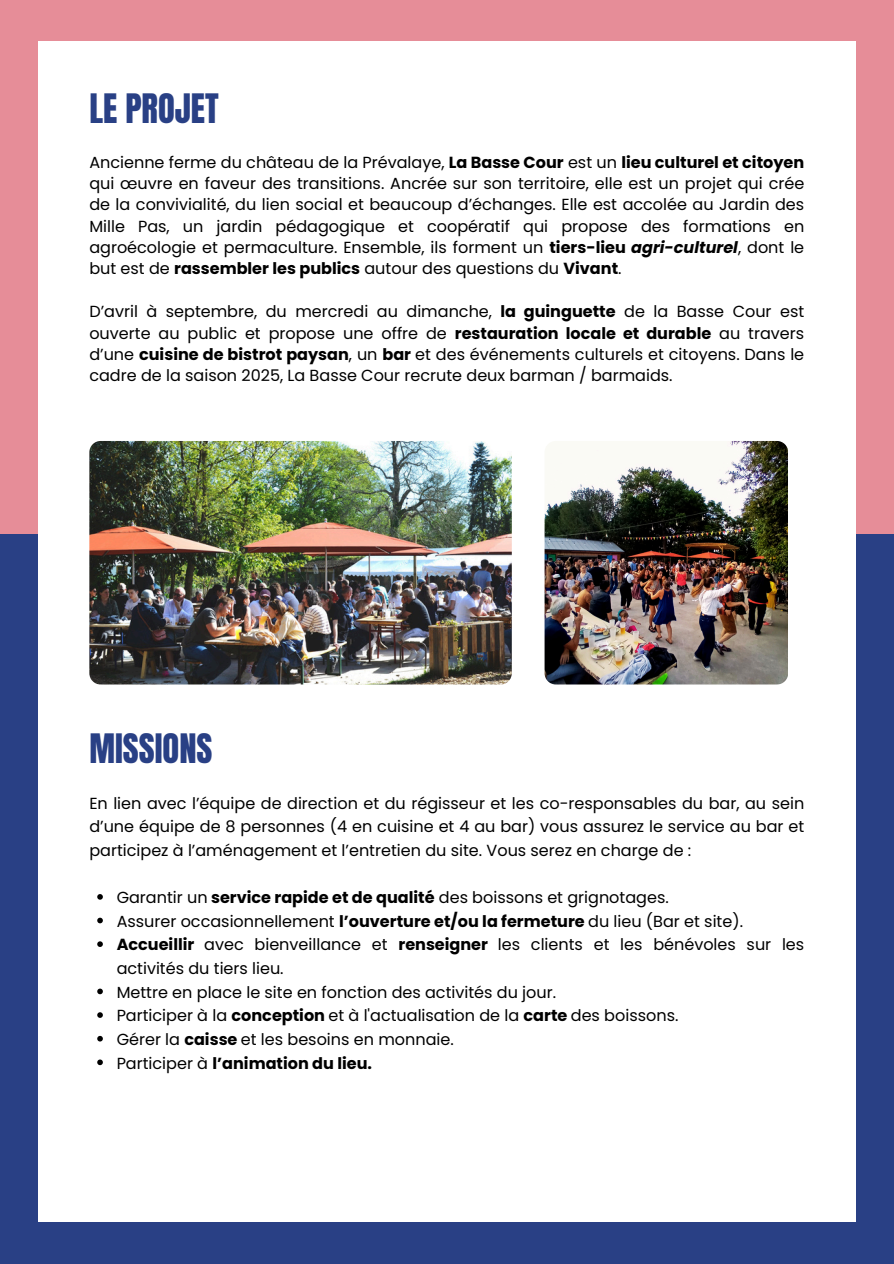
<style>
.page{position:relative;width:894px;height:1264px;background:#fff}
.page>*{position:absolute;margin:0;border:0;box-sizing:border-box;transform-origin:0 0}
.t1{font:34.5px "Anton";color:#294085}
.t2{font:16.05px/21.3px "Poppins";color:#000;text-align:justify}
.t3{font:700 16.05px "Poppins";color:#000}
.s1{font-weight:700}
.s2{font-weight:700;font-style:italic}
.s3{font-weight:400}
</style>
<div class="page">
<div style="left:0;top:0;width:893px;height:1263px;background:#e68d98"></div>
<div style="left:0;top:534px;width:893px;height:729px;background:#294085"></div>
<div style="left:38px;top:42px;width:817px;height:1179px;background:#fff"></div>
<img style="left:89px;top:441px;width:422px;height:243px;border-radius:11px">
<img style="left:544px;top:441px;width:243px;height:243px;border-radius:11px">
<svg style="left:97px;top:894px;width:6px;height:5px"></svg>
<svg style="left:97px;top:917px;width:6px;height:6px"></svg>
<svg style="left:97px;top:941px;width:6px;height:6px"></svg>
<svg style="left:97px;top:988px;width:6px;height:6px"></svg>
<svg style="left:97px;top:1012px;width:6px;height:5px"></svg>
<svg style="left:97px;top:1035px;width:6px;height:6px"></svg>
<svg style="left:97px;top:1059px;width:6px;height:6px"></svg>
<p class="t1" style="left:89px;top:83px;width:131px">LE PROJET</p>
<h1 class="t2" style="left:89px;top:151px;width:716px">Ancienne ferme du château de la Prévalaye, <span class="s1">La Basse Cour</span> est un <span class="s1">lieu culturel et citoyen </span>qui œuvre en faveur des transitions. Ancrée sur son territoire, elle est un projet qui crée de la convivialité, du lien social et beaucoup d’échanges. Elle est accolée au Jardin des Mille Pas, un jardin pédagogique et coopératif qui propose des formations en agroécologie et permaculture. Ensemble, ils forment un <span class="s1">tiers-lieu</span> <span class="s2">agri-culturel</span>, dont le but est de <span class="s1">rassembler les publics</span> autour des questions du <span class="s1">Vivant</span>.</h1>
<p class="t2" style="left:89px;top:301px;width:716px">D’avril à septembre, du mercredi au dimanche, <span class="s1">la guinguette</span> de la Basse Cour est ouverte au public et propose une offre de <span class="s1">restauration locale et durable</span> au travers d’une <span class="s1">cuisine de bistrot paysan</span>, un <span class="s1">bar</span> et des événements culturels et citoyens. Dans le cadre de la saison 2025, La Basse Cour recrute deux barman / barmaids.</p>
<p class="t1" style="left:89px;top:723px;width:125px">MISSIONS</p>
<p class="t2" style="left:89px;top:791px;width:716px;line-height:23.7px">En lien avec l’équipe de direction et du régisseur et les co-responsables du bar, au sein d’une équipe de 8 personnes (4 en cuisine et 4 au bar) vous assurez le service au bar et participez à l’aménagement et l’entretien du site. Vous serez en charge de :</p>
<h1 class="t2" style="left:117px;top:886px;width:553px">Garantir un <span class="s1">service rapide et de qualité</span> des boissons et grignotages.</h1>
<p class="t2" style="left:117px;top:910px;width:627px">Assurer occasionnellement <span class="s1">l’ouverture et/ou la fermeture</span> du lieu (Bar et site).</p>
<p class="t2" style="left:117px;top:932px;width:689px;line-height:23.7px"><span class="s1">Accueillir</span> avec bienveillance et <span class="s1">renseigner</span> les clients et les bénévoles sur les activités du tiers lieu.</p>
<p class="t2" style="left:117px;top:981px;width:441px">Mettre en place le site en fonction des activités du jour.</p>
<p class="t2" style="left:117px;top:1004px;width:563px">Participer à la <span class="s1">conception</span> et à l'actualisation de la <span class="s1">carte</span> des boissons.</p>
<p class="t2" style="left:117px;top:1028px;width:338px">Gérer la <span class="s1">caisse</span> et les besoins en monnaie.</p>
<p class="t3" style="left:117px;top:1051px;width:257px"><span class="s3">Participer à</span> l’animation du lieu.</p>
</div>
